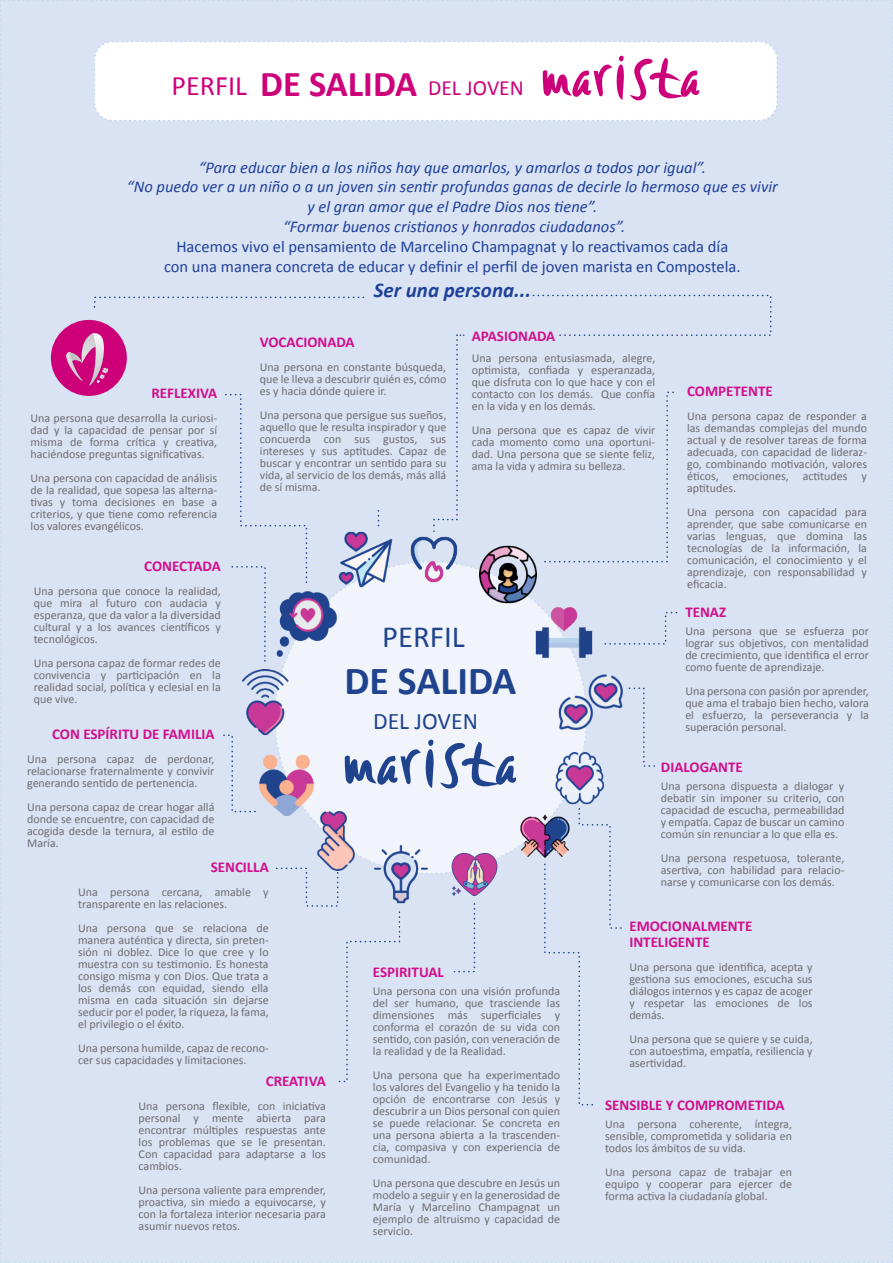
<style>
.page{position:relative;width:893px;height:1263px;background:#dae3f3}
.page>*{position:absolute;margin:0;border:0;box-sizing:border-box;transform-origin:0 0}
.t1{font:700 39.9px "Calibri";color:#20438e}
.t2{font:700 36.45px "Calibri";color:#cd007a}
.t3{font:30.9px "Calibri";color:#20438e}
.t4{font:23.7px "Calibri";color:#20438e}
.t5{font:italic 700 21px "Calibri";color:#20419a}
.t6{font:italic 16.5px/19.8px "Calibri";color:#20419a;text-align:center}
.t7{font:16.5px/19.8px "Calibri";color:#20419a;text-align:center}
.t8{font:700 15px/16.5px "Calibri";color:#d20e8c}
.t9{font:12px/12px "Calibri";color:#6c6d70;text-align:justify}
.s1{font-weight:400;font-size:28.2px}
.s2{font-weight:400;font-size:21.75px}
</style>
<div class="page">
<div style="left:275px;top:562px;width:312px;height:311px;background:#f1f4fa;border-radius:50%"></div>
<div style="left:95px;top:42px;width:682px;height:78px;background:#fff;border-radius:18px"></div>
<div style="left:94px;top:41px;width:684px;height:80px;border:2px dashed #b8d2ed;border-radius:18px"></div>
<img style="left:411px;top:536px;width:46px;height:46px">
<img style="left:479px;top:546px;width:57px;height:58px">
<img style="left:259px;top:754px;width:55px;height:62px">
<img style="left:242px;top:670px;width:47px;height:65px">
<img style="left:374px;top:846px;width:58px;height:58px">
<img style="left:558px;top:670px;width:65px;height:66px">
<img style="left:555px;top:752px;width:49px;height:52px">
<img style="left:450px;top:853px;width:48px;height:43px">
<img style="left:308px;top:591px;width:30px;height:50px">
<img style="left:306px;top:811px;width:60px;height:56px">
<img style="left:520px;top:816px;width:23px;height:41px">
<img style="left:536px;top:604px;width:57px;height:57px">
<img style="left:338px;top:531px;width:55px;height:56px">
<svg style="left:433px;top:334px;width:32px;height:198px"></svg>
<svg style="left:544px;top:391px;width:130px;height:172px"></svg>
<svg style="left:604px;top:611px;width:74px;height:34px"></svg>
<svg style="left:628px;top:687px;width:27px;height:80px"></svg>
<svg style="left:453px;top:903px;width:23px;height:70px"></svg>
<svg style="left:276px;top:867px;width:125px;height:216px"></svg>
<svg style="left:223px;top:734px;width:34px;height:79px"></svg>
<svg style="left:225px;top:394px;width:83px;height:268px"></svg>
<svg style="left:543px;top:808px;width:79px;height:298px"></svg>
<svg style="left:345px;top:739px;width:171px;height:49px"></svg>
<div style="left:51px;top:320px;width:76px;height:76px;background:#cd007a;border-radius:50%"></div>
<svg style="left:66px;top:333px;width:42px;height:53px"></svg>
<svg style="left:532px;top:294px;width:240px;height:42px"></svg>
<svg style="left:93px;top:296px;width:272px;height:12px"></svg>
<svg style="left:543px;top:56px;width:156px;height:44px"></svg>
<h2 class="t2" style="left:172px;top:61px;width:354px"><span class="s1">PERFIL</span> DE SALIDA <span class="s2">DEL JOVEN</span></h2>
<p class="t6" style="left:127px;top:156px;width:652px">“Para educar bien a los niños hay que amarlos, y amarlos a todos por igual”.<br>“No puedo ver a un niño o a un joven sin sentir profundas ganas de decirle lo hermoso que es vivir y el gran amor que el Padre Dios nos tiene”.<br>“Formar buenos cristianos y honrados ciudadanos”.</p>
<h3 class="t7" style="left:164px;top:236px;width:578px">Hacemos vivo el pensamiento de Marcelino Champagnat y lo reactivamos cada día con una manera concreta de educar y definir el perfil de joven marista en Compostela.</h3>
<h3 class="t5" style="left:374px;top:277px;width:159px">Ser una persona...</h3>
<p class="t8" style="left:472px;top:327px;width:85px">APASIONADA</p>
<p class="t9" style="left:472px;top:351px;width:185px">Una persona entusiasmada, alegre, optimista, confiada y esperanzada, que disfruta con lo que hace y con el contacto con los demás. Que confía en la vida y en los demás.</p>
<p class="t9" style="left:472px;top:423px;width:185px">Una persona que es capaz de vivir cada momento como una oportuni&shy;dad. Una persona que se siente feliz, ama la vida y admira su belleza.</p>
<p class="t8" style="left:260px;top:333px;width:96px">VOCACIONADA</p>
<p class="t9" style="left:260px;top:361px;width:188px">Una persona en constante búsqueda, que le lleva a descubrir quién es, cómo es y hacia dónde quiere ir.</p>
<p class="t9" style="left:260px;top:409px;width:188px">Una persona que persigue sus sueños, aquello que le resulta inspirador y que concuerda con sus gustos, sus intereses y sus aptitudes. Capaz de buscar y encontrar un sentido para su vida, al servicio de los demás, más allá de sí misma.</p>
<p class="t8" style="left:687px;top:382px;width:87px">COMPETENTE</p>
<p class="t9" style="left:687px;top:409px;width:181px">Una persona capaz de responder a las demandas complejas del mundo actual y de resolver tareas de forma adecuada, con capacidad de lideraz&shy;go, combinando motivación, valores éticos, emociones, actitudes y aptitudes.</p>
<p class="t9" style="left:687px;top:505px;width:181px">Una persona con capacidad para aprender, que sabe comunicarse en varias lenguas, que domina las tecnologías de la información, la comunicación, el conocimiento y el aprendizaje, con responsabilidad y eficacia.</p>
<p class="t8" style="left:685px;top:603px;width:42px">TENAZ</p>
<p class="t9" style="left:685px;top:624px;width:185px">Una persona que se esfuerza por lograr sus objetivos, con mentalidad de crecimiento, que identifica el error como fuente de aprendizaje.</p>
<p class="t9" style="left:685px;top:684px;width:185px">Una persona con pasión por aprender, que ama el trabajo bien hecho, valora el esfuerzo, la perseverancia y la superación personal.</p>
<p class="t8" style="left:661px;top:758px;width:84px">DIALOGANTE</p>
<p class="t9" style="left:661px;top:780px;width:185px">Una persona dispuesta a dialogar y debatir sin imponer su criterio, con capacidad de escucha, permeabilidad y empatía. Capaz de buscar un camino común sin renunciar a lo que ella es.</p>
<p class="t9" style="left:661px;top:852px;width:185px">Una persona respetuosa, tolerante, asertiva, con habilidad para relacio&shy;narse y comunicarse con los demás.</p>
<p class="t8" style="left:629px;top:916px;width:125px">EMOCIONALMENTE<br>INTELIGENTE</p>
<p class="t9" style="left:629px;top:960px;width:185px">Una persona que identifica, acepta y gestiona sus emociones, escucha sus diálogos internos y es capaz de acoger y respetar las emociones de los demás.</p>
<p class="t9" style="left:629px;top:1032px;width:185px">Una persona que se quiere y se cuida, con autoestima, empatía, resiliencia y asertividad.</p>
<p class="t8" style="left:605px;top:1096px;width:181px">SENSIBLE Y COMPROMETIDA</p>
<p class="t9" style="left:605px;top:1118px;width:188px">Una persona coherente, íntegra, sensible, comprometida y solidaria en todos los ámbitos de su vida.</p>
<p class="t9" style="left:605px;top:1166px;width:188px">Una persona capaz de trabajar en equipo y cooperar para ejercer de forma activa la ciudadanía global.</p>
<p class="t8" style="left:151px;top:384px;width:67px">REFLEXIVA</p>
<p class="t9" style="left:31px;top:411px;width:188px">Una persona que desarrolla la curiosi&shy;dad y la capacidad de pensar por sí misma de forma crítica y creativa, haciéndose preguntas significativas.</p>
<p class="t9" style="left:31px;top:471px;width:188px">Una persona con capacidad de análisis de la realidad, que sopesa las alterna&shy;tivas y toma decisiones en base a criterios, y que tiene como referencia los valores evangélicos.</p>
<p class="t8" style="left:144px;top:557px;width:78px">CONECTADA</p>
<p class="t9" style="left:34px;top:584px;width:189px">Una persona que conoce la realidad, que mira al futuro con audacia y esperanza, que da valor a la diversidad cultural y a los avances científicos y tecnológicos.</p>
<p class="t9" style="left:34px;top:656px;width:189px">Una persona capaz de formar redes de convivencia y participación en la realidad social, política y eclesial en la que vive.</p>
<h3 class="t3" style="left:382px;top:617px;width:84px">PERFIL</h3>
<h1 class="t1" style="left:344px;top:656px;width:174px">DE SALIDA</h1>
<h3 class="t4" style="left:373px;top:706px;width:106px">DEL JOVEN</h3>
<p class="t8" style="left:52px;top:725px;width:164px">CON ESPÍRITU DE FAMILIA</p>
<p class="t9" style="left:27px;top:752px;width:189px">Una persona capaz de perdonar, relacionarse fraternalmente y convivir generando sentido de pertenencia.</p>
<p class="t9" style="left:27px;top:800px;width:189px">Una persona capaz de crear hogar allá donde se encuentre, con capacidad de acogida desde la ternura, al estilo de María.</p>
<p class="t8" style="left:211px;top:858px;width:60px">SENCILLA</p>
<p class="t9" style="left:78px;top:885px;width:192px">Una persona cercana, amable y transparente en las relaciones.</p>
<p class="t9" style="left:78px;top:921px;width:192px">Una persona que se relaciona de manera auténtica y directa, sin preten&shy;sión ni doblez. Dice lo que cree y lo muestra con su testimonio. Es honesta consigo misma y con Dios. Que trata a los demás con equidad, siendo ella misma en cada situación sin dejarse seducir por el poder, la riqueza, la fama, el privilegio o el éxito.</p>
<p class="t9" style="left:78px;top:1041px;width:192px">Una persona humilde, capaz de recono&shy;cer sus capacidades y limitaciones.</p>
<p class="t8" style="left:373px;top:963px;width:72px">ESPIRITUAL</p>
<p class="t9" style="left:373px;top:984px;width:189px">Una persona con una visión profunda del ser humano, que trasciende las dimensiones más superficiales y conforma el corazón de su vida con sentido, con pasión, con veneración de la realidad y de la Realidad.</p>
<p class="t9" style="left:373px;top:1068px;width:189px">Una persona que ha experimentado los valores del Evangelio y ha tenido la opción de encontrarse con Jesús y descubrir a un Dios personal con quien se puede relacionar. Se concreta en una persona abierta a la trascenden&shy;cia, compasiva y con experiencia de comunidad.</p>
<p class="t9" style="left:373px;top:1176px;width:189px">Una persona que descubre en Jesús un modelo a seguir y en la generosidad de María y Marcelino Champagnat un ejemplo de altruismo y capacidad de servicio.</p>
<p class="t8" style="left:266px;top:1072px;width:62px">CREATIVA</p>
<p class="t9" style="left:139px;top:1099px;width:189px">Una persona flexible, con iniciativa personal y mente abierta para encontrar múltiples respuestas ante los problemas que se le presentan.<br>Con capacidad para adaptarse a los cambios.</p>
<p class="t9" style="left:139px;top:1183px;width:189px">Una persona valiente para emprender, proactiva, sin miedo a equivocarse, y con la fortaleza interior necesaria para asumir nuevos retos.</p>
</div>
